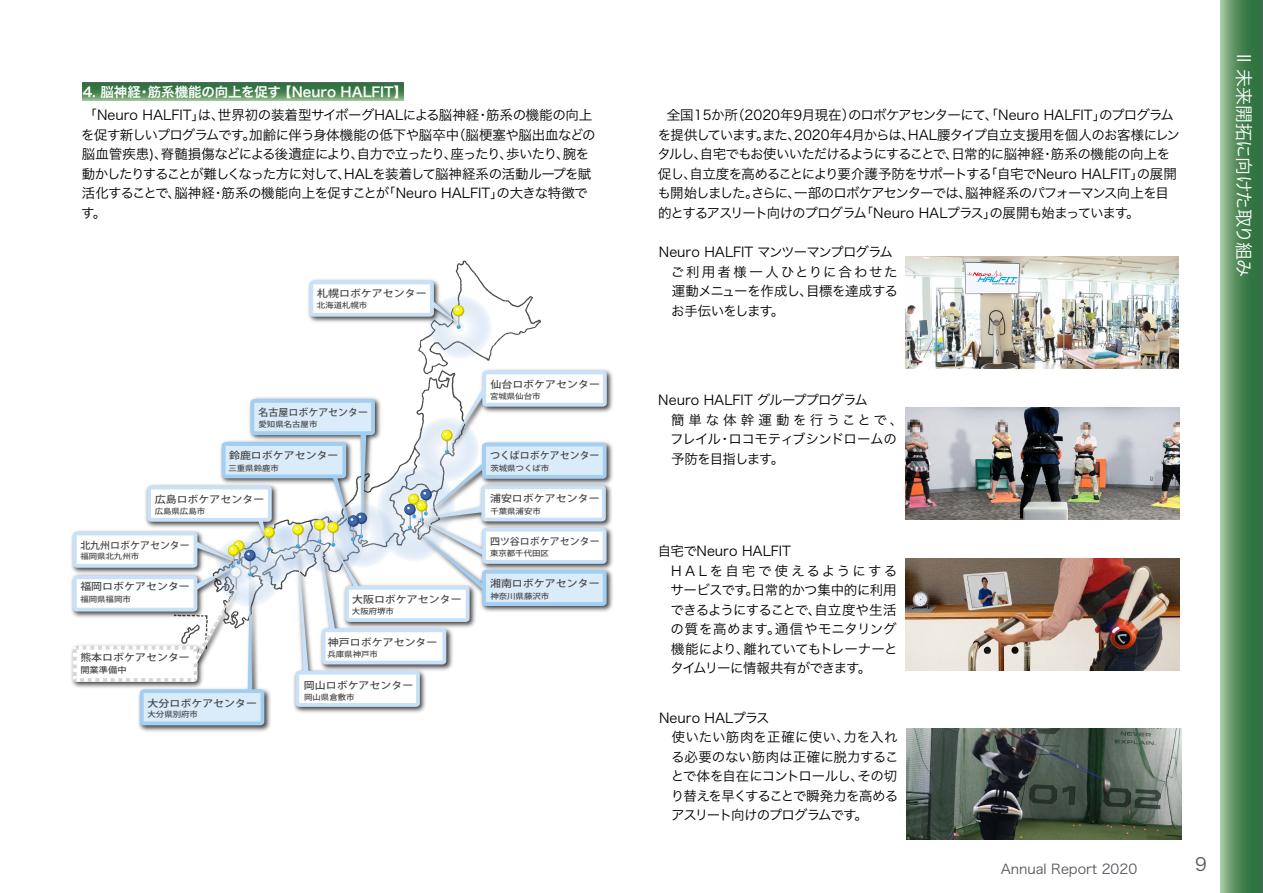
<style>
.page{position:relative;width:1263px;height:893px;background:#fff}
.page>*{position:absolute;margin:0;border:0;box-sizing:border-box;transform-origin:0 0}
.t1{font:18px "Hira Kaku Pro W3";letter-spacing:-.035em;color:#fff}
.t2{font:18px "Hira Kaku Pro W3";color:#57555d}
.t3{font:13.5px/19.5px "Hira Kaku Pro W3";letter-spacing:-.035em;color:#000}
.t4{font:13.5px/19.5px "Hira Kaku Pro W3";letter-spacing:-.055em;color:#000}
.t5{font:13.5px/19.5px "Hira Kaku Pro W3";letter-spacing:-.015em;color:#000}
.t6{font:13.5px "Hira Kaku Pro W6";color:#fff}
.t7{font:13.5px "Hira Kaku Pro W3";color:#57555d}
.t8{font:500 9.9px "Koz Go Pr 6 N";color:#484848;scale:1.1 1}
.t9{font:500 9.9px "Koz Go Pr 6 N";color:#484848}
.t10{font:500 8.4px "Koz Go Pr 6 N";color:#484848;scale:1.1 1}
.t11{font:500 7.65px "Koz Go Pr 6 N";letter-spacing:-.005em;color:#484848;scale:1.1 1}
</style>
<div class="page">
<svg style="left:1220px;top:0;width:43px;height:893px;background:#548c5d"></svg>
<svg style="left:82px;top:82px;width:322px;height:19px;background:#52885b"></svg>
<img style="left:607px;top:370px;width:6px;height:42px">
<img style="left:607px;top:442px;width:6px;height:39px">
<img style="left:607px;top:481px;width:5px;height:31px">
<img style="left:607px;top:524px;width:6px;height:87px">
<img style="left:71px;top:585px;width:2px;height:99px">
<img style="left:138px;top:725px;width:132px;height:7px">
<svg style="left:73px;top:261px;width:534px;height:464px"></svg>
<img style="left:905px;top:559px;width:274px;height:112px">
<img style="left:905px;top:257px;width:273px;height:111px">
<img style="left:905px;top:408px;width:274px;height:112px">
<img style="left:906px;top:729px;width:275px;height:111px">
<p class="t6" style="left:83px;top:79px;width:326px">4. 脳神経・筋系機能の向上を促す 【Neuro HALFIT】</p>
<p class="t3" style="left:81px;top:104px;width:516px">「Neuro HALFIT」は、世界初の装着型サイボーグHALによる脳神経・筋系の機能の向上を促す新しいプログラムです。加齢に伴う身体機能の低下や脳卒中（脳梗塞や脳出血などの脳血管疾患)、脊髄損傷などによる後遺症により、自力で立ったり、座ったり、歩いたり、腕を動かしたりすることが難しくなった方に対して、HALを装着して脳神経系の活動ループを賦活化することで、脳神経・筋系の機能向上を促すことが「Neuro HALFIT」の大きな特徴です。</p>
<p class="t4" style="left:658px;top:104px;width:524px;text-indent:9px">全国15か所（2020年9月現在）のロボケアセンターにて、「Neuro HALFIT」のプログラムを提供しています。また、2020年4月からは、HAL腰タイプ自立支援用を個人のお客様にレンタルし、自宅でもお使いいただけるようにすることで、日常的に脳神経・筋系の機能の向上を促し、自立度を高めることにより要介護予防をサポートする「自宅でNeuro HALFIT」の展開も開始しました。さらに、一部のロボケアセンターでは、脳神経系のパフォーマンス向上を目的とするアスリート向けのプログラム「Neuro HALプラス」の展開も始まっています。</p>
<p class="t3" style="left:671px;top:241px;width:229px;text-indent:-12px">Neuro HALFIT マンツーマンプログラムご利用者様一人ひとりに合わせた運動メニューを作成し、目標を達成するお手伝いをします。</p>
<p class="t8" style="left:317px;top:288px;width:101px">札幌ロボケアセンター</p>
<p class="t11" style="left:317px;top:301px;width:47px">北海道札幌市</p>
<p class="t9" style="left:259px;top:407px;width:111px">名古屋ロボケアセンター</p>
<p class="t11" style="left:259px;top:420px;width:55px">愛知県名古屋市</p>
<p class="t8" style="left:229px;top:450px;width:101px">鈴鹿ロボケアセンター</p>
<p class="t8" style="left:155px;top:494px;width:101px">広島ロボケアセンター</p>
<p class="t11" style="left:228px;top:464px;width:47px">三重県鈴鹿市</p>
<p class="t11" style="left:155px;top:507px;width:47px">広島県広島市</p>
<p class="t9" style="left:80px;top:540px;width:111px">北九州ロボケアセンター</p>
<p class="t11" style="left:80px;top:552px;width:55px">福岡県北九州市</p>
<p class="t8" style="left:80px;top:580px;width:101px">福岡ロボケアセンター</p>
<p class="t11" style="left:80px;top:595px;width:47px">福岡県福岡市</p>
<p class="t8" style="left:80px;top:652px;width:101px">熊本ロボケアセンター</p>
<p class="t10" style="left:80px;top:665px;width:44px">開業準備中</p>
<p class="t8" style="left:148px;top:698px;width:101px">大分ロボケアセンター</p>
<p class="t11" style="left:148px;top:710px;width:47px">大分県別府市</p>
<p class="t8" style="left:352px;top:594px;width:101px">大阪ロボケアセンター</p>
<p class="t11" style="left:352px;top:607px;width:40px">大阪府堺市</p>
<p class="t11" style="left:327px;top:650px;width:47px">兵庫県神戸市</p>
<p class="t11" style="left:304px;top:692px;width:47px">岡山県倉敷市</p>
<p class="t8" style="left:328px;top:637px;width:101px">神戸ロボケアセンター</p>
<p class="t8" style="left:304px;top:680px;width:101px">岡山ロボケアセンター</p>
<p class="t8" style="left:490px;top:378px;width:101px">仙台ロボケアセンター</p>
<p class="t11" style="left:490px;top:392px;width:47px">宮城県仙台市</p>
<p class="t9" style="left:490px;top:450px;width:111px">つくばロボケアセンター</p>
<p class="t11" style="left:490px;top:464px;width:55px">茨城県つくば市</p>
<p class="t11" style="left:490px;top:507px;width:47px">千葉県浦安市</p>
<p class="t11" style="left:490px;top:549px;width:55px">東京都千代田区</p>
<p class="t11" style="left:490px;top:592px;width:55px">神奈川県藤沢市</p>
<p class="t8" style="left:490px;top:493px;width:101px">浦安ロボケアセンター</p>
<p class="t9" style="left:490px;top:535px;width:111px">四ツ谷ロボケアセンター</p>
<p class="t8" style="left:490px;top:578px;width:101px">湘南ロボケアセンター</p>
<p class="t3" style="left:670px;top:390px;width:235px;text-indent:-12px">Neuro HALFIT グループプログラム<br>簡単な体幹運動を行うことで、フレイル・ロコモティブシンドロームの予防を目指します。</p>
<p class="t5" style="left:670px;top:541px;width:229px;text-indent:-13px">自宅でNeuro HALFIT<br>HALを自宅で使えるようにするサービスです。日常的かつ集中的に利用できるようにすることで、自立度や生活の質を高めます。通信やモニタリング機能により、離れていてもトレーナーとタイムリーに情報共有ができます。</p>
<p class="t3" style="left:671px;top:707px;width:229px;text-indent:-12px">Neuro HALプラス<br>使いたい筋肉を正確に使い、力を入れる必要のない筋肉は正確に脱力することで体を自在にコントロールし、その切り替えを早くすることで瞬発力を高めるアスリート向けのプログラムです。</p>
<p class="t7" style="left:1001px;top:857px;width:138px">Annual Report 2020</p>
<h1 class="t2" style="left:1195px;top:849px;width:13px">9</h1>
<h1 class="t1" style="left:1260px;top:54px;width:224px;rotate:90deg">II 未来開拓に向けた取り組み</h1>
</div>
